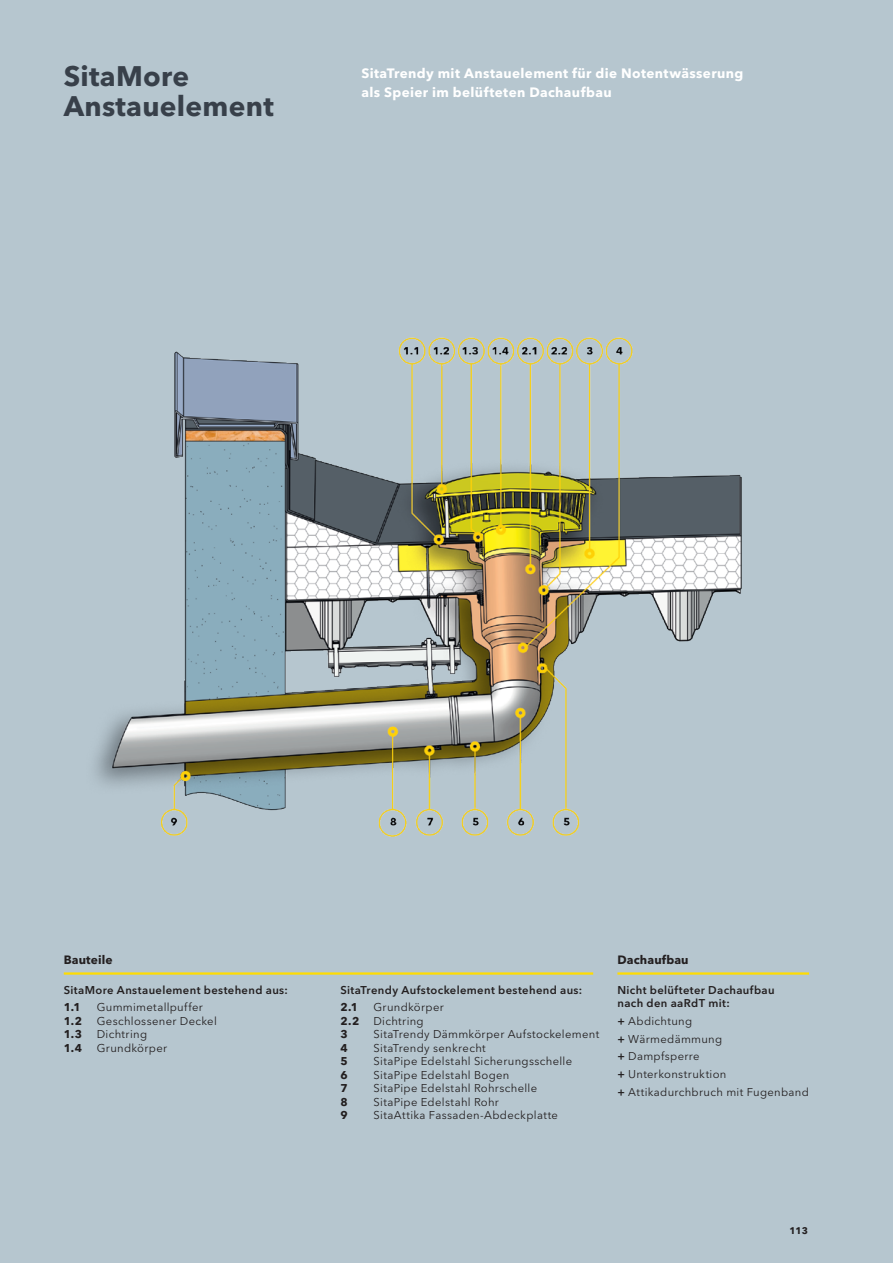
<style>
.page{position:relative;width:893px;height:1263px;background:#b6c6cf}
.page>*{position:absolute;margin:0;border:0;box-sizing:border-box;transform-origin:0 0}
.t1{font:700 28.05px/30px "Avenir Next W1 G";letter-spacing:.01em;color:#38404a}
.t2{font:700 13.5px/18.8px "Avenir Next W1 G";letter-spacing:.025em;color:#fff}
.t3{font:700 12px "Avenir Next W1 G";letter-spacing:.01em;color:#231f20}
.t4{font:11.25px/17.7px "Avenir Next W1 G";letter-spacing:.03em;color:#231f20}
.t5{font:600 11.25px/13.5px "Avenir Next W1 G";letter-spacing:.03em;color:#231f20}
.t6{font:700 11.25px "Avenir Next W1 G";color:#231f20}
.t7{font:700 9.6px "Avenir Next W1 G";color:#231f20}
.s1{font-weight:600}
</style>
<div class="page">
<img style="left:95px;top:337px;width:647px;height:500px">
<hr style="left:64px;top:972px;width:529px;height:3px;background:#ffdc01">
<hr style="left:617px;top:972px;width:192px;height:3px;background:#ffdc01">
<h1 class="t1" style="left:64px;top:61px;width:212px">SitaMore<br>Anstauelement</h1>
<p class="t2" style="left:361px;top:64px;width:383px">SitaTrendy mit Anstauelement für die Notentwässerung als Speier im belüfteten Dachaufbau</p>
<p class="t3" style="left:64px;top:952px;width:50px">Bauteile</p>
<p class="t3" style="left:617px;top:952px;width:73px">Dachaufbau</p>
<p class="t5" style="left:64px;top:983px;width:226px">SitaMore Anstauelement bestehend aus:</p>
<p class="t6" style="left:64px;top:1000px;width:19px">1.1</p>
<p class="t4" style="left:97px;top:999px;width:108px">Gummimetallpuffer</p>
<p class="t6" style="left:64px;top:1014px;width:20px">1.2</p>
<p class="t4" style="left:97px;top:1012px;width:122px">Geschlossener Deckel</p>
<p class="t6" style="left:64px;top:1027px;width:20px">1.3</p>
<p class="t4" style="left:97px;top:1026px;width:52px">Dichtring</p>
<p class="t6" style="left:64px;top:1041px;width:20px">1.4</p>
<p class="t4" style="left:97px;top:1039px;width:72px">Grundkörper</p>
<p class="t5" style="left:340px;top:983px;width:243px">SitaTrendy Aufstockelement bestehend aus:</p>
<p class="t6" style="left:340px;top:1000px;width:19px">2.1</p>
<p class="t4" style="left:373px;top:999px;width:72px">Grundkörper</p>
<p class="t6" style="left:340px;top:1014px;width:20px">2.2</p>
<p class="t4" style="left:373px;top:1012px;width:52px">Dichtring</p>
<p class="t6" style="left:340px;top:1027px;width:9px">3</p>
<p class="t4" style="left:373px;top:1026px;width:227px">SitaTrendy Dämmkörper Aufstockelement</p>
<p class="t6" style="left:340px;top:1041px;width:9px">4</p>
<p class="t4" style="left:373px;top:1039px;width:114px">SitaTrendy senkrecht</p>
<p class="t6" style="left:340px;top:1054px;width:9px">5</p>
<p class="t4" style="left:373px;top:1053px;width:200px">SitaPipe Edelstahl Sicherungsschelle</p>
<p class="t6" style="left:340px;top:1068px;width:9px">6</p>
<p class="t4" style="left:373px;top:1066px;width:137px">SitaPipe Edelstahl Bogen</p>
<p class="t6" style="left:340px;top:1081px;width:9px">7</p>
<p class="t4" style="left:373px;top:1080px;width:165px">SitaPipe Edelstahl Rohrschelle</p>
<p class="t6" style="left:340px;top:1095px;width:9px">8</p>
<p class="t4" style="left:373px;top:1093px;width:127px">SitaPipe Edelstahl Rohr</p>
<p class="t6" style="left:340px;top:1108px;width:9px">9</p>
<p class="t4" style="left:373px;top:1107px;width:186px">SitaAttika Fassaden-Abdeckplatte</p>
<p class="t5" style="left:617px;top:983px;width:159px">Nicht belüfteter Dachaufbau nach den aaRdT mit:</p>
<p class="t4" style="left:617px;top:1012px;width:193px"><span class="s1">+</span> Abdichtung<br><span class="s1">+</span> Wärmedämmung<br><span class="s1">+</span> Dampfsperre<br><span class="s1">+</span> Unterkonstruktion<br><span class="s1">+</span> Attikadurchbruch mit Fugenband</p>
<p class="t7" style="left:789px;top:1225px;width:20px">113</p>
</div>
